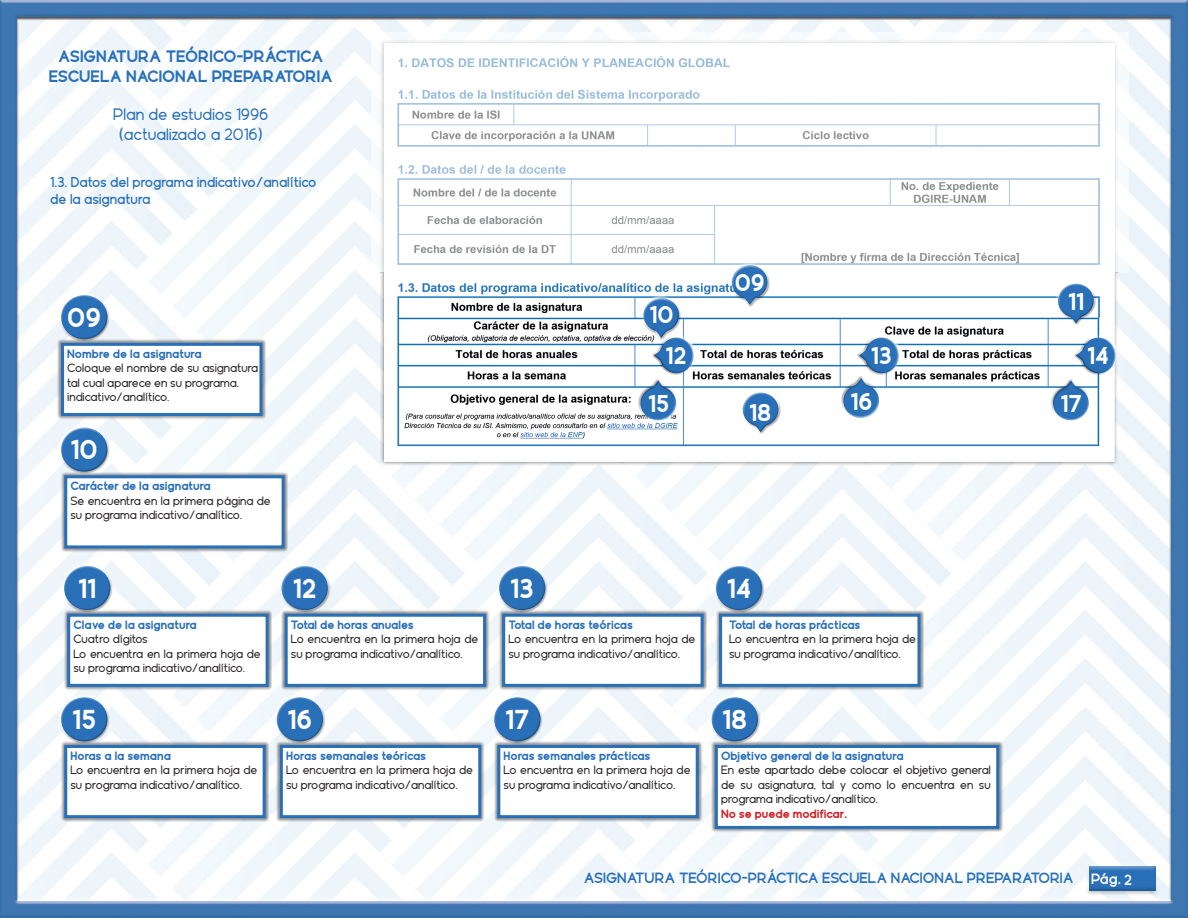
<style>
.page{position:relative;width:1188px;height:918px;background:#fff}
.page>*{position:absolute;margin:0;border:0;box-sizing:border-box;transform-origin:0 0}
.t1{font:900 27.3px "Geomatrix";color:#fff}
.t2{font:900 24.15px "Geomatrix";color:#fff}
.t3{font:900 16.5px/19.8px "Geomatrix";color:#2970b8;text-align:center}
.t4{font:16.5px/19.8px "Geomatrix";color:#2970b8;text-align:center}
.t5{font:700 14.85px "Geomatrix";color:#2970b8}
.t6{font:500 13.95px/16.8px "Geomatrix";letter-spacing:-.01em;color:#2970b8}
.t7{font:12px/14.4px "Geomatrix";letter-spacing:-.005em;color:#231f20}
.t8{font:900 12px "Geomatrix";color:#2970b8}
.t9{font:900 12px "Geomatrix";color:#d1232a}
.s1{color:#fff}
</style>
<div class="page">
<img style="left:0;top:0;width:1188px;height:918px">
<div style="left:1085px;top:863px;width:74px;height:8px;background:#fff;opacity:.55"></div>
<div style="left:1085px;top:870px;width:74px;height:26px;background:#231f20;opacity:.34"></div>
<div style="left:57px;top:339px;width:209px;height:81px;background:#231f20;opacity:.49"></div>
<svg style="left:60px;top:341px;width:204px;height:77px"></svg>
<div style="left:63px;top:610px;width:209px;height:81px;background:#231f20;opacity:.49"></div>
<svg style="left:66px;top:612px;width:204px;height:76px"></svg>
<div style="left:281px;top:610px;width:209px;height:81px;background:#231f20;opacity:.49"></div>
<svg style="left:283px;top:612px;width:205px;height:76px"></svg>
<div style="left:498px;top:610px;width:209px;height:81px;background:#231f20;opacity:.49"></div>
<svg style="left:501px;top:612px;width:204px;height:76px"></svg>
<div style="left:715px;top:610px;width:209px;height:81px;background:#231f20;opacity:.49"></div>
<svg style="left:718px;top:612px;width:204px;height:76px"></svg>
<div style="left:60px;top:741px;width:209px;height:81px;background:#231f20;opacity:.49"></div>
<svg style="left:63px;top:744px;width:204px;height:76px"></svg>
<div style="left:276px;top:741px;width:209px;height:81px;background:#231f20;opacity:.49"></div>
<svg style="left:278px;top:744px;width:205px;height:76px"></svg>
<div style="left:494px;top:741px;width:209px;height:81px;background:#231f20;opacity:.49"></div>
<svg style="left:496px;top:744px;width:204px;height:76px"></svg>
<div style="left:711px;top:741px;width:292px;height:92px;background:#231f20;opacity:.49"></div>
<svg style="left:713px;top:744px;width:288px;height:86px"></svg>
<img style="left:372px;top:33px;width:756px;height:440px">
<div style="left:59px;top:293px;width:49px;height:33px;background:#fff;opacity:.75"></div>
<div style="left:61px;top:302px;width:49px;height:40px;background:#231f20;opacity:.34"></div>
<div style="left:62px;top:564px;width:49px;height:33px;background:#fff;opacity:.75"></div>
<div style="left:64px;top:573px;width:49px;height:39px;background:#231f20;opacity:.34"></div>
<div style="left:279px;top:564px;width:49px;height:33px;background:#fff;opacity:.75"></div>
<div style="left:281px;top:573px;width:49px;height:39px;background:#231f20;opacity:.34"></div>
<div style="left:497px;top:564px;width:49px;height:33px;background:#fff;opacity:.75"></div>
<div style="left:499px;top:573px;width:49px;height:39px;background:#231f20;opacity:.34"></div>
<div style="left:714px;top:564px;width:48px;height:33px;background:#fff;opacity:.75"></div>
<div style="left:715px;top:573px;width:50px;height:39px;background:#231f20;opacity:.34"></div>
<div style="left:59px;top:695px;width:49px;height:34px;background:#fff;opacity:.75"></div>
<div style="left:61px;top:704px;width:49px;height:40px;background:#231f20;opacity:.34"></div>
<div style="left:275px;top:695px;width:48px;height:34px;background:#fff;opacity:.75"></div>
<div style="left:276px;top:704px;width:49px;height:40px;background:#231f20;opacity:.34"></div>
<div style="left:492px;top:695px;width:49px;height:34px;background:#fff;opacity:.75"></div>
<div style="left:494px;top:704px;width:49px;height:40px;background:#231f20;opacity:.34"></div>
<div style="left:710px;top:695px;width:48px;height:34px;background:#fff;opacity:.75"></div>
<div style="left:711px;top:704px;width:49px;height:40px;background:#231f20;opacity:.34"></div>
<div style="left:730px;top:263px;width:38px;height:27px;background:#fff;opacity:.75"></div>
<div style="left:731px;top:271px;width:39px;height:36px;background:#231f20;opacity:.34"></div>
<div style="left:641px;top:296px;width:39px;height:27px;background:#fff;opacity:.75"></div>
<div style="left:642px;top:304px;width:39px;height:36px;background:#231f20;opacity:.34"></div>
<div style="left:640px;top:395px;width:38px;height:27px;background:#fff;opacity:.75"></div>
<div style="left:638px;top:379px;width:39px;height:36px;background:#231f20;opacity:.34"></div>
<div style="left:741px;top:391px;width:38px;height:27px;background:#fff;opacity:.75"></div>
<div style="left:742px;top:398px;width:39px;height:36px;background:#231f20;opacity:.34"></div>
<div style="left:843px;top:393px;width:38px;height:27px;background:#fff"></div>
<div style="left:841px;top:376px;width:39px;height:36px;background:#231f20;opacity:.34"></div>
<div style="left:1053px;top:395px;width:38px;height:27px;background:#fff;opacity:.75"></div>
<div style="left:1051px;top:379px;width:39px;height:36px;background:#231f20;opacity:.34"></div>
<div style="left:1056px;top:282px;width:38px;height:27px;background:#fff;opacity:.75"></div>
<div style="left:1057px;top:289px;width:39px;height:36px;background:#231f20;opacity:.34"></div>
<svg style="left:643px;top:298px;width:51px;height:75px"></svg>
<div style="left:669px;top:336px;width:27px;height:38px;background:#fff;opacity:.75"></div>
<div style="left:652px;top:337px;width:36px;height:38px;background:#231f20;opacity:.34"></div>
<svg style="left:843px;top:338px;width:56px;height:80px"></svg>
<div style="left:874px;top:336px;width:27px;height:38px;background:#fff;opacity:.75"></div>
<div style="left:857px;top:337px;width:36px;height:38px;background:#231f20;opacity:.34"></div>
<div style="left:1091px;top:336px;width:27px;height:38px;background:#fff;opacity:.75"></div>
<div style="left:1074px;top:337px;width:36px;height:38px;background:#231f20;opacity:.34"></div>
<div style="left:60px;top:472px;width:228px;height:81px;background:#231f20;opacity:.49"></div>
<svg style="left:63px;top:474px;width:223px;height:76px"></svg>
<div style="left:59px;top:425px;width:49px;height:34px;background:#fff;opacity:.75"></div>
<div style="left:61px;top:435px;width:49px;height:39px;background:#231f20;opacity:.34"></div>
<h3 class="t3" style="left:49px;top:47px;width:285px">ASIGNATURA TEÓRICO-PRÁCTICA<br>ESCUELA NACIONAL PREPARATORIA</h3>
<h3 class="t4" style="left:113px;top:105px;width:157px">Plan de estudios 1996 (actualizado a 2016)</h3>
<p class="t6" style="left:50px;top:174px;width:268px">1.3. Datos del programa indicativo/analítico de la asignatura</p>
<h1 class="t1" style="left:67px;top:301px;width:35px">09</h1>
<p class="t8" style="left:67px;top:347px;width:136px">Nombre de la asignatura</p>
<p class="t7" style="left:67px;top:361px;width:192px">Coloque el nombre de su asignatura tal cual aparece en su programa. indicativo/analítico.</p>
<h1 class="t1" style="left:71px;top:434px;width:29px">10</h1>
<p class="t8" style="left:70px;top:479px;width:142px">Carácter de la asignatura</p>
<p class="t7" style="left:70px;top:494px;width:202px">Se encuentra en la primera página de su programa indicativo/analítico.</p>
<h2 class="t2" style="left:649px;top:300px;width:26px">10</h2>
<h2 class="t2" style="left:735px;top:269px;width:31px">09</h2>
<h2 class="t2" style="left:1068px;top:287px;width:18px">11</h2>
<h2 class="t2" style="left:665px;top:341px;width:23px">12</h2>
<h2 class="t2" style="left:871px;top:341px;width:22px">13</h2>
<h2 class="t2" style="left:1087px;top:341px;width:23px">14</h2>
<h2 class="t2" style="left:648px;top:389px;width:23px">15</h2>
<h2 class="t2" style="left:850px;top:387px;width:23px">16</h2>
<h2 class="t2" style="left:1060px;top:389px;width:23px">17</h2>
<h2 class="t2" style="left:749px;top:398px;width:24px">18</h2>
<h1 class="t1" style="left:78px;top:572px;width:20px">11</h1>
<h1 class="t1" style="left:293px;top:572px;width:25px">12</h1>
<h1 class="t1" style="left:510px;top:572px;width:25px">13</h1>
<h1 class="t1" style="left:727px;top:572px;width:26px">14</h1>
<p class="t8" style="left:73px;top:617px;width:125px">Clave de la asignatura</p>
<p class="t7" style="left:73px;top:632px;width:189px">Cuatro dígitos<br>Lo encuentra en la primera hoja de su programa indicativo/analítico.</p>
<p class="t8" style="left:291px;top:617px;width:124px">Total de horas anuales</p>
<p class="t7" style="left:291px;top:632px;width:189px">Lo encuentra en la primera hoja de su programa indicativo/analítico.</p>
<p class="t8" style="left:508px;top:617px;width:126px">Total de horas teóricas</p>
<p class="t7" style="left:508px;top:632px;width:188px">Lo encuentra en la primera hoja de su programa indicativo/analítico.</p>
<p class="t8" style="left:729px;top:617px;width:133px">Total de horas prácticas</p>
<p class="t7" style="left:729px;top:632px;width:188px">Lo encuentra en la primera hoja de su programa indicativo/analítico.</p>
<h1 class="t1" style="left:72px;top:703px;width:25px">15</h1>
<h1 class="t1" style="left:287px;top:703px;width:26px">16</h1>
<h1 class="t1" style="left:505px;top:703px;width:26px">17</h1>
<h1 class="t1" style="left:722px;top:703px;width:27px">18</h1>
<p class="t8" style="left:70px;top:749px;width:102px">Horas a la semana</p>
<p class="t7" style="left:70px;top:763px;width:188px">Lo encuentra en la primera hoja de su programa indicativo/analítico.</p>
<p class="t8" style="left:286px;top:749px;width:142px">Horas semanales teóricas</p>
<p class="t7" style="left:286px;top:763px;width:188px">Lo encuentra en la primera hoja de su programa indicativo/analítico.</p>
<p class="t8" style="left:504px;top:749px;width:148px">Horas semanales prácticas</p>
<p class="t7" style="left:504px;top:763px;width:188px">Lo encuentra en la primera hoja de su programa indicativo/analítico.</p>
<p class="t8" style="left:721px;top:749px;width:184px">Objetivo general de la asignatura</p>
<p class="t7" style="left:721px;top:763px;width:271px;text-align:justify">En este apartado debe colocar el objetivo general de su asignatura, tal y como lo encuentra en su programa indicativo/analítico.</p>
<p class="t9" style="left:721px;top:806px;width:128px">No se puede modificar.</p>
<p class="t5" style="left:584px;top:870px;width:550px">ASIGNATURA TEÓRICO-PRÁCTICA ESCUELA NACIONAL PREPARATORIA <span class="s1">Pág. 2</span></p>
</div>
